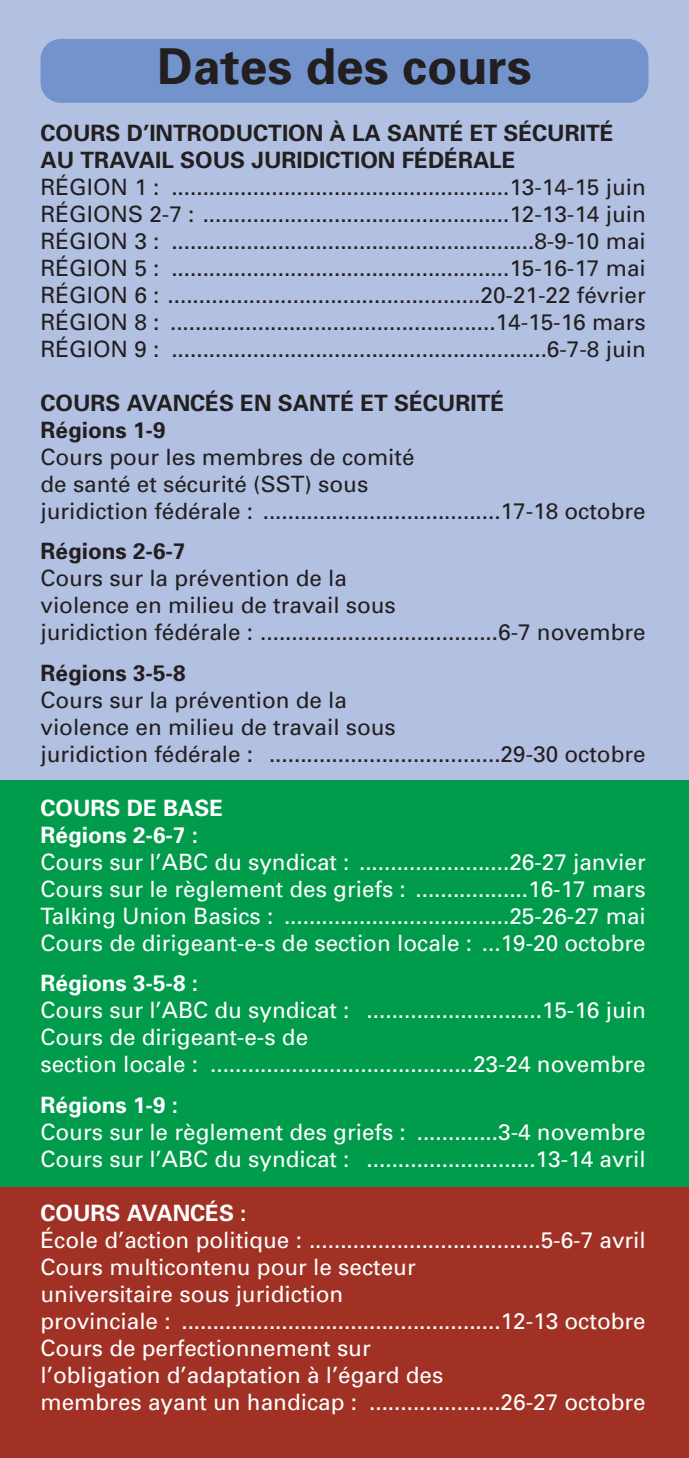
<style>
.page{position:relative;width:689px;height:1458px;background:#fff}
.page>*{position:absolute;margin:0;border:0;box-sizing:border-box;transform-origin:0 0}
.t1{font:700 49.5px "Univers";color:#231f20}
.t2{font:22.5px/27px "Univers";color:#231f20}
.t3{font:22.5px/27px "Univers";color:#fff}
.t4{font:700 22.5px/27px "Univers";color:#231f20}
.t5{font:700 22.5px/27px "Univers";color:#fff}
</style>
<div class="page">
<div style="left:0;top:0;width:688px;height:780px;background:#b2c1e2"></div>
<div style="left:0;top:780px;width:688px;height:408px;background:#009b4b"></div>
<div style="left:0;top:1188px;width:688px;height:270px;background:#a03124"></div>
<div style="left:40px;top:39px;width:608px;height:64px;background:#7393cc;border-radius:20px"></div>
<h1 class="t1" style="left:157px;top:48px;width:376px">Dates des cours</h1>
<p class="t4" style="left:40px;top:121px;width:574px">COURS D’INTRODUCTION À LA SANTÉ ET SÉCURITÉ<br>AU TRAVAIL SOUS JURIDICTION FÉDÉRALE</p>
<p class="t2" style="left:40px;top:175px;width:606px;text-align:justify">RÉGION 1 : ......................................................13-14-15 juin RÉGIONS 2-7 : .................................................12-13-14 juin RÉGION 3 : ..........................................................8-9-10 mai RÉGION 5 : ......................................................15-16-17 mai RÉGION 6 : ..................................................20-21-22 février RÉGION 8 : ....................................................14-15-16 mars RÉGION 9 : ............................................................6-7-8 juin</p>
<p class="t4" style="left:41px;top:391px;width:465px">COURS AVANCÉS EN SANTÉ ET SÉCURITÉ<br>Régions 1-9</p>
<p class="t2" style="left:41px;top:445px;width:606px">Cours pour les membres de comité<br>de santé et sécurité (SST) sous<br>juridiction fédérale : ......................................17-18 octobre</p>
<p class="t4" style="left:41px;top:540px;width:147px">Régions 2-6-7</p>
<p class="t2" style="left:41px;top:567px;width:606px">Cours sur la prévention de la<br>violence en milieu de travail sous<br>juridiction fédérale : ......................................6-7 novembre</p>
<p class="t4" style="left:41px;top:661px;width:147px">Régions 3-5-8</p>
<p class="t2" style="left:40px;top:688px;width:606px">Cours sur la prévention de la<br>violence en milieu de travail sous<br>juridiction fédérale : .....................................29-30 octobre</p>
<p class="t5" style="left:40px;top:796px;width:184px">COURS DE BASE<br>Régions 2-6-7 :</p>
<p class="t3" style="left:40px;top:850px;width:606px;text-align:justify">Cours sur l’ABC du syndicat : ........................26-27 janvier Cours sur le règlement des griefs : ..................16-17 mars Talking Union Basics : ....................................25-26-27 mai Cours de dirigeant-e-s de section locale : ...19-20 octobre</p>
<p class="t5" style="left:41px;top:972px;width:159px">Régions 3-5-8 :</p>
<p class="t3" style="left:41px;top:999px;width:606px">Cours sur l’ABC du syndicat : ............................15-16 juin<br>Cours de dirigeant-e-s de<br>section locale : ..........................................23-24 novembre</p>
<p class="t5" style="left:41px;top:1093px;width:139px">Régions 1-9 :</p>
<p class="t3" style="left:41px;top:1120px;width:606px">Cours sur le règlement des griefs : .............3-4 novembre<br>Cours sur l’ABC du syndicat : ...........................13-14 avril</p>
<p class="t5" style="left:41px;top:1201px;width:207px">COURS AVANCÉS :</p>
<p class="t3" style="left:41px;top:1228px;width:606px">École d’action politique : .....................................5-6-7 avril Cours multicontenu pour le secteur<br>universitaire sous juridiction<br>provinciale : ...................................................12-13 octobre Cours de perfectionnement sur<br>l’obligation d’adaptation à l’égard des<br>membres ayant un handicap : .....................26-27 octobre</p>
</div>
